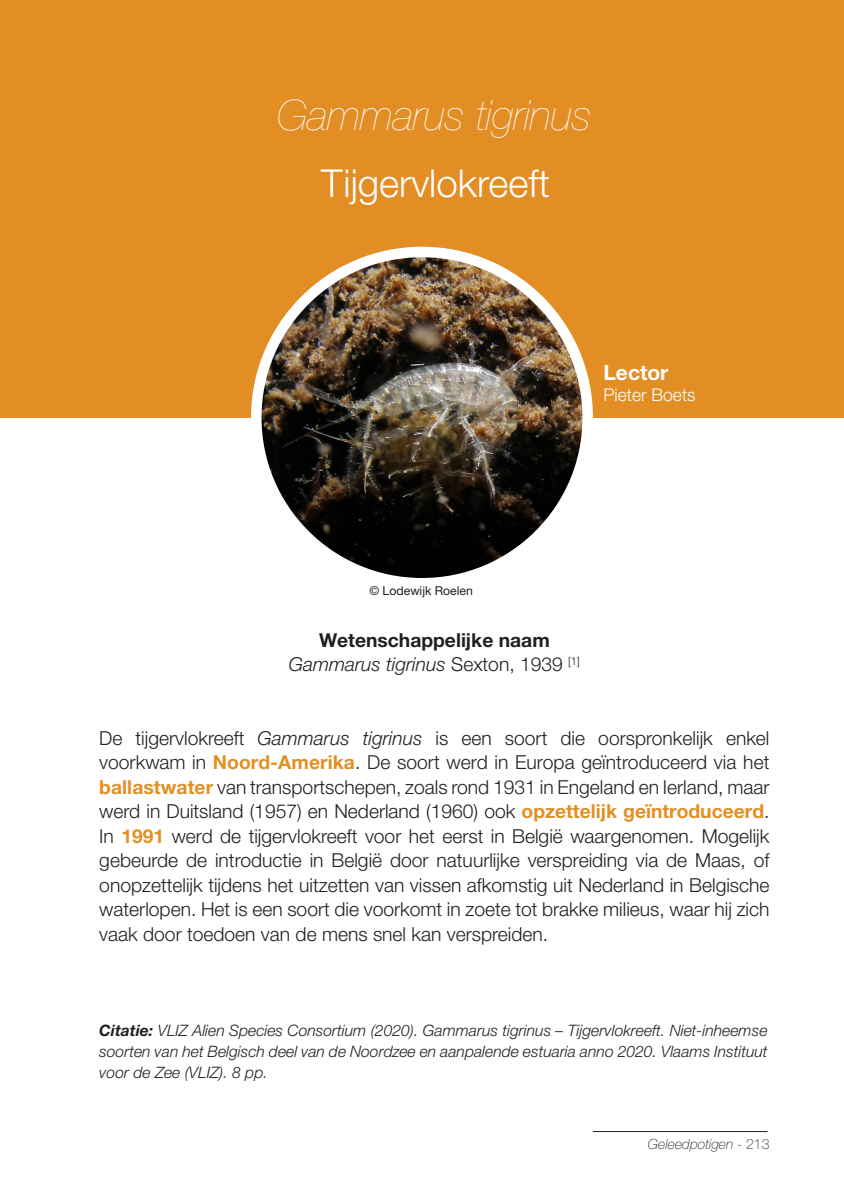
<style>
.page{position:relative;width:844px;height:1191px;background:#fff}
.page>*{position:absolute;margin:0;border:0;box-sizing:border-box;transform-origin:0 0}
.t1{font:italic 200 42px "Helvetica Neue LT Pro";color:#fff}
.t2{font:300 38.5px "Helvetica Neue LT Pro";color:#fff}
.t3{font:700 21px "Helvetica Neue LT Pro";color:#fff}
.t4{font:300 19.25px/24.5px "Helvetica Neue LT Pro";color:#231f20;text-align:justify}
.t5{font:italic 300 19.25px "Helvetica Neue LT Pro";color:#231f20}
.t6{font:700 19.25px "Helvetica Neue LT Pro";color:#231f20}
.t7{font:300 17.5px "Helvetica Neue LT Pro";color:#fff}
.t8{font:italic 300 15.75px/21px "Helvetica Neue LT Pro";color:#231f20;text-align:justify}
.t9{font:italic 100 14px "Helvetica Neue LT Pro";color:#231f20}
.t10{font:12.25px "Helvetica Neue LT Pro";color:#231f20}
.s1{font-style:normal}
.s2{font-style:italic}
.s3{font-weight:700;color:#e28f24}
.s4{font-weight:700}
</style>
<div class="page">
<div style="left:0;top:0;width:843px;height:417px;background:#e28e25"></div>
<hr style="left:592px;top:1131px;width:175px;height:1px;background:#231f20">
<img style="left:256px;top:252px;width:331px;height:331px;border-radius:166px">
<div style="left:251px;top:247px;width:341px;height:341px;border:10px solid #fff;border-radius:50%"></div>
<p class="t1" style="left:277px;top:91px;width:316px">Gammarus tigrinus</p>
<p class="t2" style="left:321px;top:160px;width:230px">Tijgervlokreeft</p>
<p class="t3" style="left:603px;top:359px;width:66px">Lector</p>
<p class="t7" style="left:603px;top:384px;width:94px">Pieter Boets</p>
<p class="t10" style="left:369px;top:583px;width:105px">© Lodewijk Roelen</p>
<p class="t6" style="left:319px;top:628px;width:232px">Wetenschappelijke naam</p>
<p class="t5" style="left:289px;top:653px;width:292px">Gammarus tigrinus <span class="s1">Sexton, 1939</span> <sup>[1]</sup></p>
<p class="t4" style="left:99px;top:725px;width:671px">De tijgervlokreeft <span class="s2">Gammarus tigrinus</span> is een soort die oorspronkelijk enkel voorkwam in <span class="s3">Noord-Amerika</span>. De soort werd in Europa geïntroduceerd via het <span class="s3">ballastwater</span> van transportschepen, zoals rond 1931 in Engeland en Ierland, maar werd in Duitsland (1957) en Nederland (1960) ook <span class="s3">opzettelijk geïntroduceerd</span>.<br>In <span class="s3">1991</span> werd de tijgervlokreeft voor het eerst in België waargenomen. Mogelijk gebeurde de introductie in België door natuurlijke verspreiding via de Maas, of onopzettelijk tijdens het uitzetten van vissen afkomstig uit Nederland in Belgische waterlopen. Het is een soort die voorkomt in zoete tot brakke milieus, waar hij zich vaak door toedoen van de mens snel kan verspreiden.</p>
<p class="t8" style="left:99px;top:1019px;width:669px"><span class="s4">Citatie:</span> VLIZ Alien Species Consortium (2020). Gammarus tigrinus – Tijgervlokreeft. Niet-inheemse soorten van het Belgisch deel van de Noordzee en aanpalende estuaria anno 2020. Vlaams Instituut voor de Zee (VLIZ). 8 pp.</p>
<p class="t9" style="left:647px;top:1136px;width:123px">Geleedpotigen <span class="s1">- 213</span></p>
</div>
